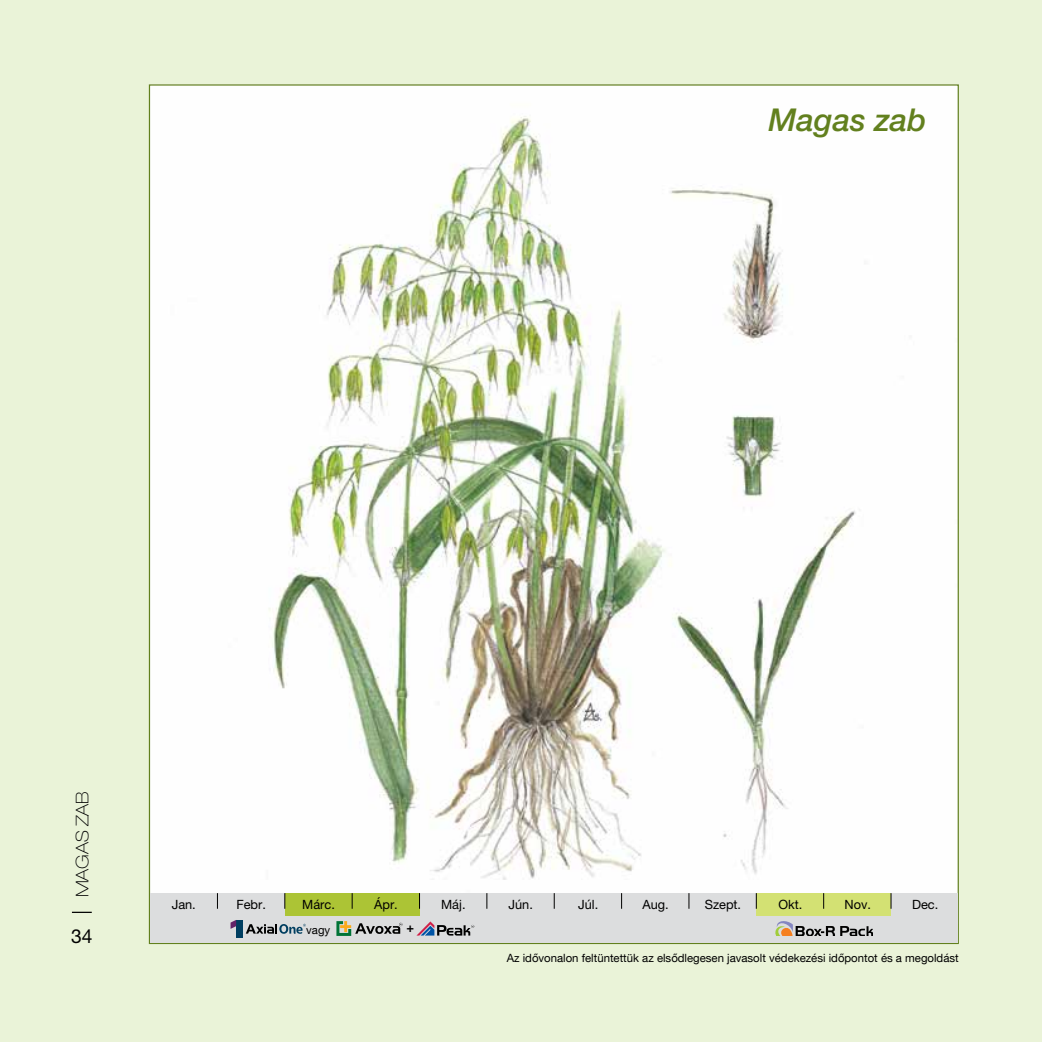
<style>
.page{position:relative;width:1042px;height:1042px;background:#fff}
.page>*{position:absolute;margin:0;border:0;box-sizing:border-box;transform-origin:0 0}
.t1{font:italic 500 31.5px "Helvetica Neue LT Pro";color:#62801e}
.t2{font:19.25px "Helvetica Neue LT Pro";color:#000}
.t3{font:100 expanded 17.5px "Helvetica Neue LT Pro";color:#000}
.t4{font:12.78px "Helvetica Neue LT Pro";color:#000}
.t5{font:11.38px "Helvetica Neue LT Com";color:#000}
</style>
<div class="page">
<div style="left:0;top:0;width:1041px;height:1042px;background:#eaf3d8"></div>
<img style="left:151px;top:86px;width:806px;height:807px">
<hr style="left:72px;top:911px;width:20px;height:2px;background:#000">
<div style="left:150px;top:893px;width:807px;height:50px;background:#dcddde"></div>
<div style="left:285px;top:893px;width:134px;height:22px;background:#acc435"></div>
<div style="left:237px;top:920px;width:6px;height:17px;background:#003e60"></div>
<svg style="left:230px;top:920px;width:6px;height:9px"></svg>
<svg style="left:246px;top:924px;width:60px;height:10px"></svg>
<div style="left:756px;top:893px;width:135px;height:22px;background:#d3e173"></div>
<svg style="left:775px;top:921px;width:97px;height:15px"></svg>
<svg style="left:217px;top:893px;width:1px;height:16px"></svg>
<svg style="left:284px;top:893px;width:1px;height:16px"></svg>
<svg style="left:352px;top:893px;width:1px;height:16px"></svg>
<svg style="left:419px;top:893px;width:1px;height:16px"></svg>
<svg style="left:486px;top:893px;width:1px;height:16px"></svg>
<svg style="left:554px;top:893px;width:1px;height:16px"></svg>
<svg style="left:621px;top:893px;width:1px;height:16px"></svg>
<svg style="left:688px;top:893px;width:1px;height:16px"></svg>
<svg style="left:756px;top:893px;width:1px;height:16px"></svg>
<svg style="left:823px;top:893px;width:1px;height:16px"></svg>
<svg style="left:890px;top:893px;width:1px;height:16px"></svg>
<svg style="left:336px;top:921px;width:138px;height:15px"></svg>
<h1 class="t1" style="left:768px;top:102px;width:160px">Magas zab</h1>
<h3 class="t3" style="left:72px;top:897px;width:108px;rotate:-90deg">Magas zab</h3>
<h2 class="t2" style="left:71px;top:924px;width:23px">34</h2>
<p class="t4" style="left:172px;top:897px;width:26px">Jan.</p>
<p class="t4" style="left:236px;top:897px;width:31px">Febr.</p>
<p class="t4" style="left:302px;top:897px;width:34px">Márc.</p>
<p class="t4" style="left:374px;top:897px;width:25px">Ápr.</p>
<p class="t4" style="left:441px;top:897px;width:26px">Máj.</p>
<p class="t4" style="left:508px;top:897px;width:26px">Jún.</p>
<p class="t4" style="left:578px;top:897px;width:22px">Júl.</p>
<p class="t4" style="left:642px;top:897px;width:28px">Aug.</p>
<p class="t4" style="left:705px;top:897px;width:38px">Szept.</p>
<p class="t4" style="left:778px;top:897px;width:25px">Okt.</p>
<p class="t4" style="left:844px;top:897px;width:28px">Nov.</p>
<p class="t4" style="left:912px;top:897px;width:28px">Dec.</p>
<p class="t5" style="left:306px;top:922px;width:26px">vagy</p>
<p class="t5" style="left:507px;top:951px;width:453px">Az idővonalon feltüntettük az elsődlegesen javasolt védekezési időpontot és a megoldást</p>
</div>
